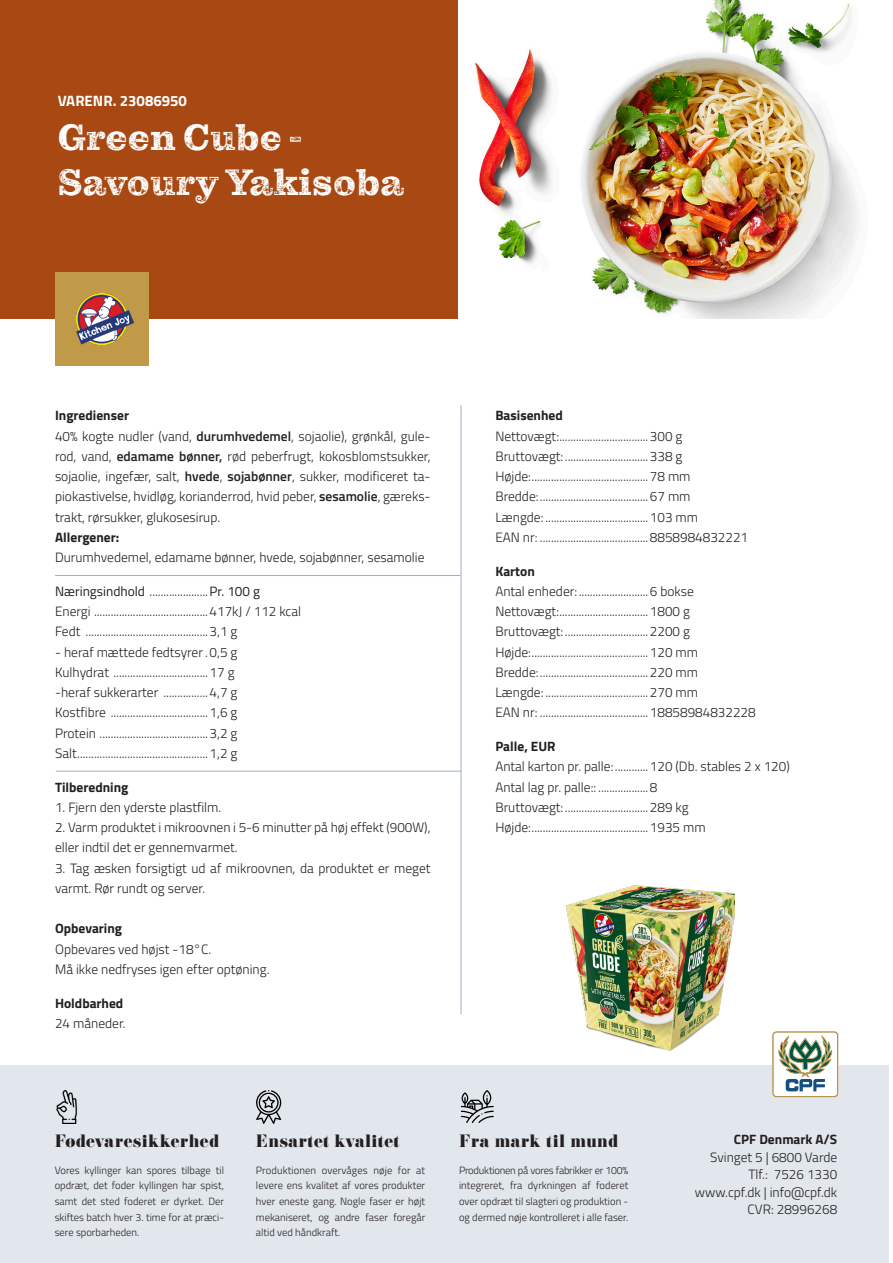
<style>
.page{position:relative;width:893px;height:1263px;background:#fff}
.page>*{position:absolute;margin:0;border:0;box-sizing:border-box;transform-origin:0 0}
.t1{font:37.5px "Pulpo Rust 75";color:#fff}
.Grundlæggende_afsnit{font:15.6px "Eloquent JF Pro";letter-spacing:.03em;color:#231f20}
.t2{font:700 15px "Titillium Web";color:#fff}
.t3{font:300 13.5px/20.2px "Titillium Web";color:#231f20}
.t4{font:700 13.5px "Titillium Web";color:#231f20}
.t5{font:13.5px "Titillium Web";color:#231f20}
.Grundlæggende_afsnit-2{font:300 10.5px/15.6px "Titillium Web";color:#231f20;text-align:justify}
.s1{font-weight:600}
.s2{font-weight:300}
</style>
<div class="page">
<div style="left:0;top:0;width:459px;height:318px;background:#a84813"></div>
<img style="left:475px;top:0;width:383px;height:318px">
<div style="left:55px;top:272px;width:94px;height:94px;background:#c09949"></div>
<img style="left:76px;top:294px;width:58px;height:51px">
<img style="left:566px;top:885px;width:169px;height:166px">
<div style="left:0;top:1065px;width:889px;height:198px;background:#e2e7ed"></div>
<svg style="left:256px;top:1090px;width:25px;height:34px"></svg>
<img style="left:56px;top:1090px;width:21px;height:33px">
<svg style="left:461px;top:1090px;width:33px;height:33px"></svg>
<svg style="left:772px;top:1031px;width:66px;height:66px"></svg>
<hr style="left:461px;top:405px;width:1px;height:609px;background:#9fb0c2">
<hr style="left:56px;top:771px;width:405px;height:1px;background:#9fb0c2">
<hr style="left:55px;top:575px;width:406px;height:1px;background:#9fb0c2">
<p class="t2" style="left:58px;top:90px;width:131px">VARENR. 23086950</p>
<p class="t1" style="left:58px;top:115px;width:245px">Green Cube -</p>
<p class="t1" style="left:58px;top:160px;width:348px">Savoury Yakisoba</p>
<p class="t4" style="left:55px;top:405px;width:75px">Ingredienser</p>
<p class="t3" style="left:55px;top:425px;width:377px;text-align:justify">40% kogte nudler (vand, <span class="s1">durumhvedemel</span>, sojaolie), grønkål, gule&shy;rod, vand, <span class="s1">edamame bønner,</span> rød peberfrugt, kokosblomstsukker, sojaolie, ingefær, salt, <span class="s1">hvede</span>, <span class="s1">sojabønner</span>, sukker, modificeret ta&shy;piokastivelse, hvidløg, korianderrod, hvid peber, <span class="s1">sesamolie</span>, gæreks&shy;trakt, rørsukker, glukosesirup.</p>
<p class="t4" style="left:55px;top:527px;width:66px">Allergener:</p>
<p class="t3" style="left:55px;top:547px;width:371px">Durumhvedemel, edamame bønner, hvede, sojabønner, sesamolie</p>
<p class="t5" style="left:55px;top:581px;width:206px">Næringsindhold <span class="s2">.....................</span>Pr. 100 g</p>
<p class="t3" style="left:55px;top:601px;width:248px">Energi .........................................417kJ / 112 kcal</p>
<p class="t3" style="left:55px;top:621px;width:184px">Fedt ............................................3,1 g</p>
<p class="t3" style="left:55px;top:641px;width:184px">- heraf mættede fedtsyrer .0,5 g</p>
<p class="t3" style="left:55px;top:661px;width:181px">Kulhydrat ..................................17 g</p>
<p class="t3" style="left:55px;top:682px;width:184px">-heraf sukkerarter ................4,7 g</p>
<p class="t3" style="left:55px;top:702px;width:184px">Kostfibre ...................................1,6 g</p>
<p class="t3" style="left:55px;top:722px;width:184px">Protein .......................................3,2 g</p>
<p class="t3" style="left:55px;top:742px;width:184px">Salt...............................................1,2 g</p>
<p class="t4" style="left:55px;top:777px;width:75px">Tilberedning</p>
<p class="t3" style="left:55px;top:796px;width:168px">1. Fjern den yderste plastfilm.</p>
<p class="t3" style="left:55px;top:817px;width:377px">2. Varm produktet i mikroovnen i 5-6 minutter på høj effekt (900W), eller indtil det er gennemvarmet.</p>
<p class="t3" style="left:55px;top:857px;width:377px">3. Tag æsken forsigtigt ud af mikroovnen, da produktet er meget varmt. Rør rundt og server.</p>
<p class="t4" style="left:55px;top:918px;width:69px">Opbevaring</p>
<p class="t3" style="left:55px;top:938px;width:158px">Opbevares ved højst -18°C.</p>
<p class="t3" style="left:55px;top:958px;width:216px">Må ikke nedfryses igen efter optøning.</p>
<p class="t4" style="left:55px;top:993px;width:70px">Holdbarhed</p>
<p class="t3" style="left:55px;top:1012px;width:72px">24 måneder.</p>
<p class="t4" style="left:495px;top:405px;width:69px">Basisenhed</p>
<p class="t3" style="left:495px;top:425px;width:189px">Nettovægt:................................300 g</p>
<p class="t3" style="left:495px;top:445px;width:189px">Bruttovægt: ..............................338 g</p>
<p class="t3" style="left:495px;top:466px;width:197px">Højde:..........................................78 mm</p>
<p class="t3" style="left:495px;top:486px;width:197px">Bredde:.......................................67 mm</p>
<p class="t3" style="left:495px;top:506px;width:204px">Længde: .....................................103 mm</p>
<p class="t3" style="left:495px;top:526px;width:254px">EAN nr: .......................................8858984832221</p>
<p class="t4" style="left:495px;top:561px;width:41px">Karton</p>
<p class="t3" style="left:495px;top:580px;width:200px">Antal enheder: .........................6 bokse</p>
<p class="t3" style="left:495px;top:601px;width:196px">Nettovægt:................................1800 g</p>
<p class="t3" style="left:495px;top:621px;width:196px">Bruttovægt: ..............................2200 g</p>
<p class="t3" style="left:495px;top:641px;width:204px">Højde:..........................................120 mm</p>
<p class="t3" style="left:495px;top:661px;width:204px">Bredde:.......................................220 mm</p>
<p class="t3" style="left:495px;top:682px;width:204px">Længde: .....................................270 mm</p>
<p class="t3" style="left:495px;top:702px;width:262px">EAN nr: .......................................18858984832228</p>
<p class="t4" style="left:495px;top:736px;width:62px">Palle, EUR</p>
<p class="t3" style="left:495px;top:756px;width:296px">Antal karton pr. palle:............120 (Db. stables 2 x 120)</p>
<p class="t3" style="left:495px;top:776px;width:164px">Antal lag pr. palle:: ..................8</p>
<p class="t3" style="left:495px;top:796px;width:195px">Bruttovægt: ..............................289 kg</p>
<p class="t3" style="left:495px;top:817px;width:212px">Højde:..........................................1935 mm</p>
<p class="Grundlæggende_afsnit" style="left:55px;top:1132px;width:166px">Fødevaresikkerhed</p>
<p class="Grundlæggende_afsnit-2" style="left:55px;top:1162px;width:171px">Vores kyllinger kan spores tilbage til opdræt, det foder kyllingen har spist, samt det sted foderet er dyrket. Der skiftes batch hver 3. time for at præci&shy;sere sporbarheden.</p>
<p class="Grundlæggende_afsnit" style="left:256px;top:1132px;width:145px">Ensartet kvalitet</p>
<p class="Grundlæggende_afsnit-2" style="left:256px;top:1162px;width:171px">Produktionen overvåges nøje for at levere ens kvalitet af vores produkter hver eneste gang. Nogle faser er højt mekaniseret, og andre faser foregår altid ved håndkraft.</p>
<p class="Grundlæggende_afsnit" style="left:459px;top:1132px;width:160px">Fra mark til mund</p>
<p class="t4" style="left:734px;top:1129px;width:105px">CPF Denmark A/S</p>
<p class="t3" style="left:710px;top:1146px;width:128px">Svinget 5 | 6800 Varde</p>
<p class="t3" style="left:748px;top:1164px;width:90px">Tlf.: 7526 1330</p>
<p class="t3" style="left:695px;top:1181px;width:144px">www.cpf.dk | info@cpf.dk</p>
<p class="t3" style="left:748px;top:1199px;width:91px">CVR: 28996268</p>
<p class="Grundlæggende_afsnit-2" style="left:459px;top:1162px;width:171px">Produktionen på vores fabrikker er 100% integreret, fra dyrkningen af foderet over opdræt til slagteri og produktion - og dermed nøje kontrolleret i alle faser.</p>
</div>
